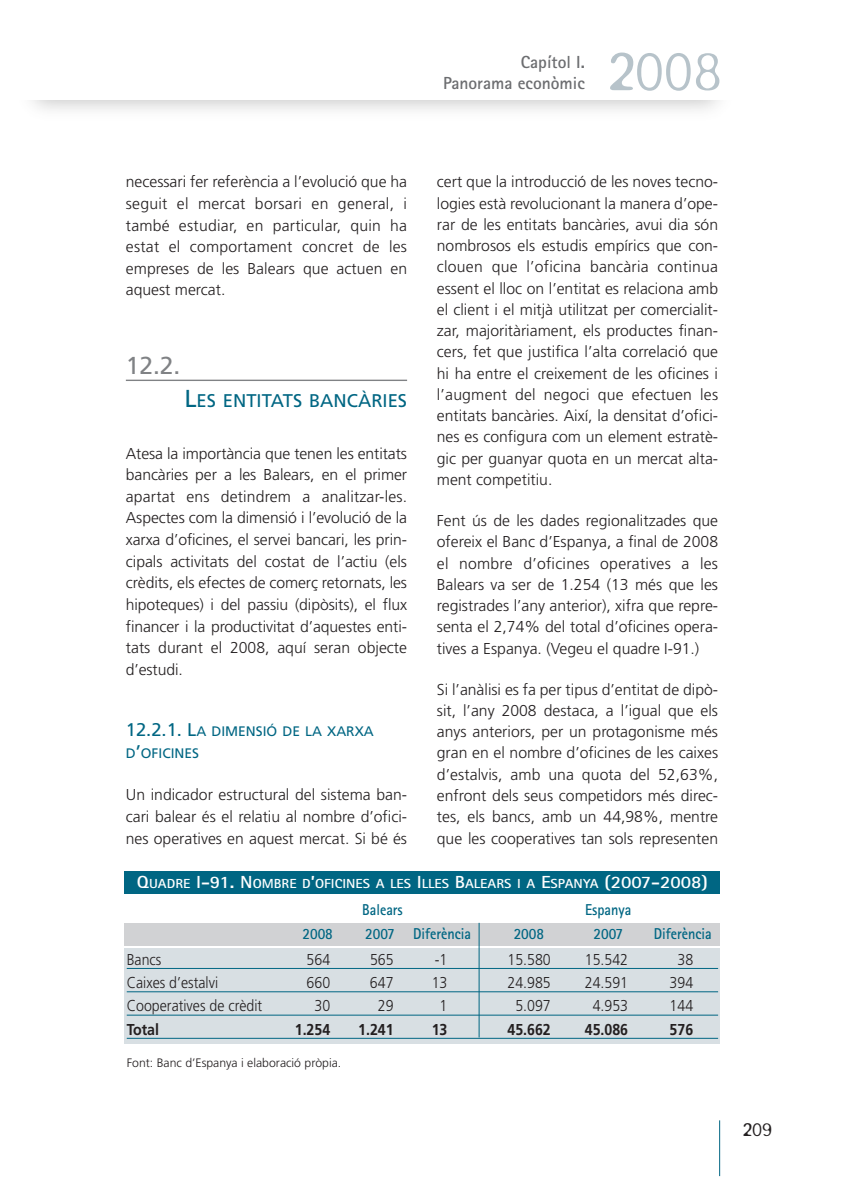
<style>
.page{position:relative;width:844px;height:1191px;background:#fff}
.page>*{position:absolute;margin:0;border:0;box-sizing:border-box;transform-origin:0 0}
.t1{font:300 61.07px "Blur";color:#b7c3ca}
.t2{font:24.5px "Frutiger";color:#808285}
.t3{font:300 21px "Blur";color:#231f20}
.t4{font:18.38px "Frutiger";color:#006683}
.t5{font:700 17.5px/21px "Rotis Sans Serif";color:#6c6d70;text-align:right}
.t6{font:300 15.75px/21.2px "Frutiger";color:#231f20;text-align:justify}
.t7{font:300 15.75px "Frutiger";color:#231f20;scale:.9 1}
.t8{font:700 15.75px "Rotis Sans Serif";color:#006683;scale:.9 1}
.t9{font:700 15.75px "Frutiger";color:#231f20;scale:.9 1}
.t10{font:13.83px/21.7px "Frutiger";color:#006683}
.t11{font:700 13.12px "Rotis Sans Serif";color:#fff;scale:1.1 1}
.t12{font:300 12.25px "Frutiger";color:#231f20}
.s1{font-size:24.5px}
.s2{font-size:18.38px}
.s3{font-size:17.5px}
</style>
<div class="page">
<hr style="left:126px;top:379px;width:281px;height:2px;background:#808285">
<hr style="left:719px;top:1120px;width:1px;height:56px;background:#006683">
<div style="left:124px;top:871px;width:595px;height:23px;background:#006683"></div>
<div style="left:124px;top:948px;width:595px;height:95px;background:#d8dfe3"></div>
<div style="left:124px;top:922px;width:595px;height:23px;background:#d1d2d4"></div>
<hr style="left:127px;top:968px;width:591px;height:1px;background:#006683">
<hr style="left:127px;top:991px;width:591px;height:1px;background:#006683">
<hr style="left:127px;top:1014px;width:591px;height:1px;background:#006683">
<hr style="left:127px;top:1038px;width:591px;height:1px;background:#006683">
<hr style="left:478px;top:923px;width:1px;height:114px;background:#006683">
<p class="t5" style="left:443px;top:54px;width:143px">Capítol I.<br>Panorama econòmic</p>
<h1 class="t1" style="left:606px;top:33px;width:116px">2008</h1>
<p class="t6" style="left:126px;top:172px;width:283px;line-height:21.7px">necessari fer referència a l’evolució que ha seguit el mercat borsari en general, i també estudiar, en particular, quin ha estat el comportament concret de les empreses de les Balears que actuen en aquest mercat.</p>
<h2 class="t2" style="left:126px;top:355px;width:56px">12.2.</h2>
<p class="t4" style="left:184px;top:393px;width:224px"><span class="s1">L</span>ES ENTITATS BANCÀRIES</p>
<p class="t6" style="left:126px;top:443px;width:283px;line-height:21.7px">Atesa la importància que tenen les entitats bancàries per a les Balears, en el primer apartat ens detindrem a analitzar-les.<br>Aspectes com la dimensió i l’evolució de la xarxa d’oficines, el servei bancari, les prin&shy;cipals activitats del costat de l’actiu (els crèdits, els efectes de comerç retornats, les hipoteques) i del passiu (dipòsits), el flux financer i la productivitat d’aquestes enti&shy;tats durant el 2008, aquí seran objecte d’estudi.</p>
<p class="t10" style="left:126px;top:721px;width:249px"><span class="s2">12.2.1. L</span>A DIMENSIÓ DE LA XARXA<br>D<span class="s2">’</span>OFICINES</p>
<p class="t6" style="left:126px;top:785px;width:283px;line-height:21.7px">Un indicador estructural del sistema ban&shy;cari balear és el relatiu al nombre d’ofici&shy;nes operatives en aquest mercat. Si bé és</p>
<p class="t6" style="left:437px;top:172px;width:283px">cert que la introducció de les noves tecno&shy;logies està revolucionant la manera d’ope&shy;rar de les entitats bancàries, avui dia són nombrosos els estudis empírics que con&shy;clouen que l’oficina bancària continua essent el lloc on l’entitat es relaciona amb el client i el mitjà utilitzat per comercialit&shy;zar, majoritàriament, els productes finan&shy;cers, fet que justifica l’alta correlació que hi ha entre el creixement de les oficines i l’augment del negoci que efectuen les entitats bancàries. Així, la densitat d’ofici&shy;nes es configura com un element estratè&shy;gic per guanyar quota en un mercat alta&shy;ment competitiu.</p>
<p class="t6" style="left:437px;top:511px;width:283px">Fent ús de les dades regionalitzades que ofereix el Banc d’Espanya, a final de 2008 el nombre d’oficines operatives a les Balears va ser de 1.254 (13 més que les registrades l’any anterior), xifra que repre&shy;senta el 2,74% del total d’oficines opera&shy;tives a Espanya. (Vegeu el quadre I-91.)</p>
<p class="t6" style="left:437px;top:680px;width:283px">Si l’anàlisi es fa per tipus d’entitat de dipò&shy;sit, l’any 2008 destaca, a l’igual que els anys anteriors, per un protagonisme més gran en el nombre d’oficines de les caixes d’estalvis, amb una quota del 52,63%, enfront dels seus competidors més direc&shy;tes, els bancs, amb un 44,98%, mentre que les cooperatives tan sols representen</p>
<p class="t11" style="left:137px;top:879px;width:520px"><span class="s3">Q</span>UADRE <span class="s3">I-91. N</span>OMBRE D<span class="s3">’</span>OFICINES A LES <span class="s3">I</span>LLES <span class="s3">B</span>ALEARS I A <span class="s3">E</span>SPANYA <span class="s3">(2007-2008)</span></p>
<p class="t8" style="left:362px;top:903px;width:47px">Balears</p>
<p class="t8" style="left:585px;top:903px;width:53px">Espanya</p>
<p class="t8" style="left:302px;top:928px;width:35px">2008</p>
<p class="t8" style="left:365px;top:928px;width:119px">2007 Diferència</p>
<p class="t8" style="left:513px;top:928px;width:35px">2008</p>
<p class="t8" style="left:593px;top:928px;width:34px">2007</p>
<p class="t8" style="left:653px;top:928px;width:66px">Diferència</p>
<p class="t7" style="left:127px;top:953px;width:40px">Bancs</p>
<p class="t7" style="left:306px;top:953px;width:28px">564</p>
<p class="t7" style="left:370px;top:953px;width:28px">565</p>
<p class="t7" style="left:434px;top:953px;width:16px">-1</p>
<p class="t7" style="left:507px;top:953px;width:50px">15.580</p>
<p class="t7" style="left:584px;top:953px;width:50px">15.542</p>
<p class="t7" style="left:677px;top:953px;width:19px">38</p>
<p class="t7" style="left:127px;top:976px;width:103px">Caixes d’estalvi</p>
<p class="t7" style="left:306px;top:976px;width:28px">660</p>
<p class="t7" style="left:370px;top:976px;width:28px">647</p>
<p class="t7" style="left:431px;top:976px;width:19px">13</p>
<p class="t7" style="left:507px;top:976px;width:50px">24.985</p>
<p class="t7" style="left:584px;top:976px;width:50px">24.591</p>
<p class="t7" style="left:669px;top:976px;width:28px">394</p>
<p class="t7" style="left:127px;top:999px;width:152px">Cooperatives de crèdit</p>
<p class="t7" style="left:314px;top:999px;width:19px">30</p>
<p class="t7" style="left:378px;top:999px;width:19px">29</p>
<p class="t7" style="left:439px;top:999px;width:10px">1</p>
<p class="t7" style="left:515px;top:999px;width:41px">5.097</p>
<p class="t7" style="left:592px;top:999px;width:41px">4.953</p>
<p class="t7" style="left:669px;top:999px;width:28px">144</p>
<p class="t9" style="left:127px;top:1023px;width:37px">Total</p>
<p class="t9" style="left:295px;top:1023px;width:41px">1.254</p>
<p class="t9" style="left:358px;top:1023px;width:41px">1.241</p>
<p class="t9" style="left:431px;top:1023px;width:19px">13</p>
<p class="t9" style="left:507px;top:1023px;width:50px">45.662</p>
<p class="t9" style="left:584px;top:1023px;width:50px">45.086</p>
<p class="t9" style="left:669px;top:1023px;width:28px">576</p>
<p class="t12" style="left:127px;top:1057px;width:216px">Font: Banc d’Espanya i elaboració pròpia.</p>
<h3 class="t3" style="left:742px;top:1117px;width:31px">209</h3>
</div>
